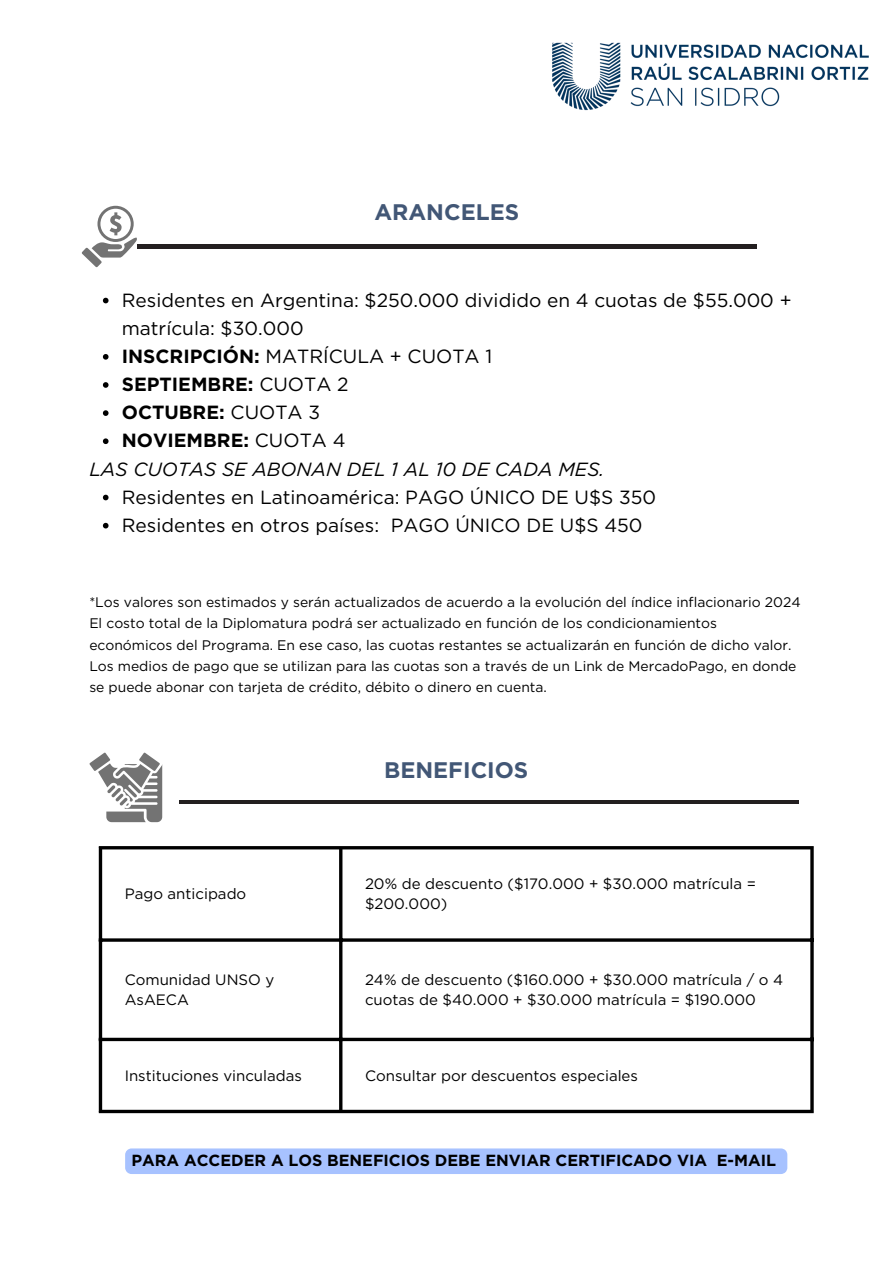
<style>
.page{position:relative;width:894px;height:1264px;background:#fff}
.page>*{position:absolute;margin:0;border:0;box-sizing:border-box;transform-origin:0 0}
.t1{font:700 22.5px "Gotham";color:#425776}
.t2{font:19.05px/28.2px "Gotham";color:#000}
.t3{font:700 19.05px "Gotham";color:#000}
.t4{font:italic 19.05px "Gotham";color:#000}
.t5{font:700 16.05px "Gotham";color:#000}
.t6{font:15px/20.2px "Gotham";color:#000}
.t7{font:13.8px/21.3px "Gotham";color:#000}
.s1{font-weight:700}
.s2{font-weight:400}
</style>
<div class="page">
<img style="left:552px;top:42px;width:317px;height:69px">
<hr style="left:137px;top:245px;width:619px;height:3px;background:#231f20">
<svg style="left:82px;top:206px;width:55px;height:61px"></svg>
<hr style="left:179px;top:800px;width:619px;height:3px;background:#231f20">
<svg style="left:89px;top:752px;width:73px;height:70px"></svg>
<hr style="left:99px;top:849px;width:3px;height:260px;background:#000">
<hr style="left:339px;top:849px;width:3px;height:260px;background:#000">
<hr style="left:810px;top:849px;width:3px;height:260px;background:#000">
<hr style="left:99px;top:846px;width:714px;height:3px;background:#000">
<hr style="left:99px;top:938px;width:714px;height:3px;background:#000">
<svg style="left:102px;top:1037px;width:709px;height:4px;fill:#000"></svg>
<svg style="left:99px;top:1109px;width:714px;height:4px;fill:#000"></svg>
<svg style="left:103px;top:298px;width:5px;height:5px"></svg>
<svg style="left:103px;top:354px;width:5px;height:5px"></svg>
<svg style="left:103px;top:382px;width:5px;height:6px"></svg>
<svg style="left:103px;top:410px;width:5px;height:6px"></svg>
<svg style="left:103px;top:438px;width:5px;height:6px"></svg>
<svg style="left:103px;top:494px;width:5px;height:6px"></svg>
<svg style="left:103px;top:523px;width:5px;height:5px"></svg>
<div style="left:125px;top:1148px;width:662px;height:25px;background:#a7c2ff"></div>
<p class="t1" style="left:374px;top:198px;width:146px">ARANCELES</p>
<p class="t2" style="left:122px;top:286px;width:671px">Residentes en Argentina: $250.000 dividido en 4 cuotas de $55.000 + matrícula: $30.000</p>
<p class="t2" style="left:122px;top:342px;width:372px"><span class="s1">INSCRIPCIÓN:</span> MATRÍCULA + CUOTA 1</p>
<p class="t3" style="left:122px;top:373px;width:228px">SEPTIEMBRE: <span class="s2">CUOTA 2</span></p>
<h1 class="t3" style="left:122px;top:401px;width:200px">OCTUBRE: <span class="s2">CUOTA 3</span></h1>
<p class="t3" style="left:122px;top:429px;width:225px">NOVIEMBRE: <span class="s2">CUOTA 4</span></p>
<p class="t4" style="left:89px;top:457px;width:516px">LAS CUOTAS SE ABONAN DEL 1 AL 10 DE CADA MES.</p>
<p class="t2" style="left:122px;top:483px;width:535px">Residentes en Latinoamérica: PAGO ÚNICO DE U$S 350</p>
<p class="t2" style="left:122px;top:511px;width:522px">Residentes en otros países: PAGO ÚNICO DE U$S 450</p>
<p class="t7" style="left:89px;top:591px;width:712px">*Los valores son estimados y serán actualizados de acuerdo a la evolución del índice inflacionario 2024<br>El costo total de la Diplomatura podrá ser actualizado en función de los condicionamientos económicos del Programa. En ese caso, las cuotas restantes se actualizarán en función de dicho valor.<br>Los medios de pago que se utilizan para las cuotas son a través de un Link de MercadoPago, en donde se puede abonar con tarjeta de crédito, débito o dinero en cuenta.</p>
<p class="t1" style="left:384px;top:756px;width:146px">BENEFICIOS</p>
<h1 class="t6" style="left:125px;top:883px;width:123px">Pago anticipado</h1>
<p class="t6" style="left:365px;top:873px;width:392px">20% de descuento ($170.000 + $30.000 matrícula = $200.000)</p>
<p class="t6" style="left:125px;top:969px;width:151px">Comunidad UNSO y<br>AsAECA</p>
<p class="t6" style="left:365px;top:969px;width:419px">24% de descuento ($160.000 + $30.000 matrícula / o 4 cuotas de $40.000 + $30.000 matrícula = $190.000</p>
<p class="t6" style="left:125px;top:1064px;width:179px">Instituciones vinculadas</p>
<p class="t6" style="left:365px;top:1064px;width:274px">Consultar por descuentos especiales</p>
<p class="t5" style="left:131px;top:1150px;width:645px">PARA ACCEDER A LOS BENEFICIOS DEBE ENVIAR CERTIFICADO VIA E-MAIL</p>
</div>
